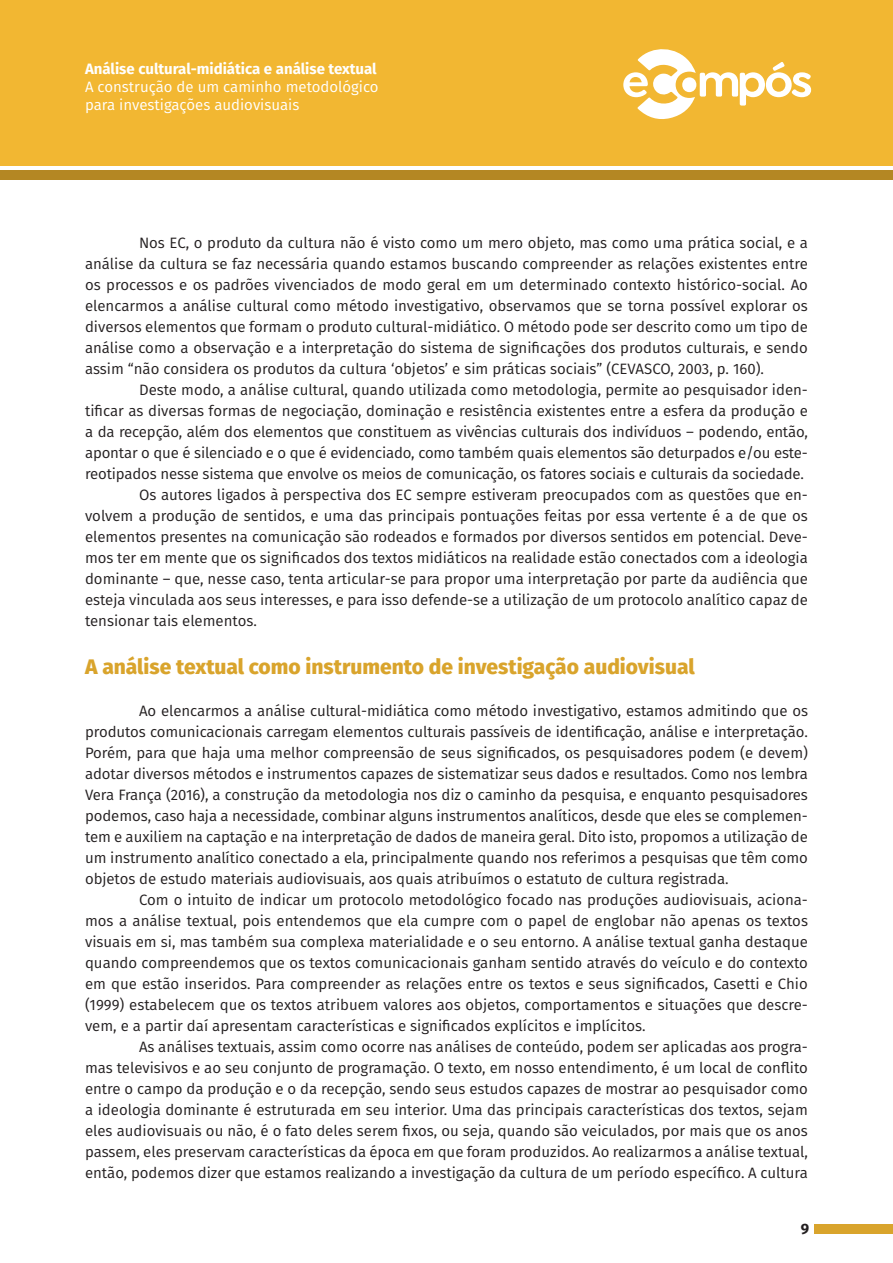
<style>
.page{position:relative;width:893px;height:1263px;background:#fff}
.page>*{position:absolute;margin:0;border:0;box-sizing:border-box;transform-origin:0 0}
.Tópico{font:800 21px "Fira Sans";color:#d9a42c}
.Texto{font:15px/21px "Fira Sans";color:#231f20;text-align:justify}
.t1{font:15px/18px "Fira Sans";color:#fff}
.t2{font:700 15px "Fira Sans";color:#fff}
.t3{font:700 15px "Fira Sans";color:#231f20}
</style>
<div class="page">
<div style="left:0;top:0;width:893px;height:166px;background:#f2b732"></div>
<div style="left:0;top:170px;width:893px;height:10px;background:#b48723"></div>
<div style="left:814px;top:1224px;width:79px;height:9px;background:#d9a42c"></div>
<svg style="left:623px;top:49px;width:188px;height:70px"></svg>
<p class="t2" style="left:85px;top:56px;width:293px">Análise cultural-midiática e análise textual</p>
<p class="t1" style="left:85px;top:78px;width:295px">A construção de um caminho metodológico para investigações audiovisuais</p>
<p class="Texto" style="left:85px;top:232px;width:724px;text-indent:54px">Nos EC, o produto da cultura não é visto como um mero objeto, mas como uma prática social, e a análise da cultura se faz necessária quando estamos buscando compreender as relações existentes entre os processos e os padrões vivenciados de modo geral em um determinado contexto histórico-social. Ao elencarmos a análise cultural como método investigativo, observamos que se torna possível explorar os diversos elementos que formam o produto cultural-midiático. O método pode ser descrito como um tipo de análise como a observação e a interpretação do sistema de significações dos produtos culturais, e sendo assim “não considera os produtos da cultura ‘objetos’ e sim práticas sociais” (CEVASCO, 2003, p. 160).</p>
<p class="Texto" style="left:85px;top:379px;width:724px;text-indent:54px">Deste modo, a análise cultural, quando utilizada como metodologia, permite ao pesquisador iden&shy;tificar as diversas formas de negociação, dominação e resistência existentes entre a esfera da produção e a da recepção, além dos elementos que constituem as vivências culturais dos indivíduos – podendo, então, apontar o que é silenciado e o que é evidenciado, como também quais elementos são deturpados e/ou este&shy;reotipados nesse sistema que envolve os meios de comunicação, os fatores sociais e culturais da sociedade.</p>
<p class="Texto" style="left:85px;top:484px;width:724px;text-indent:54px">Os autores ligados à perspectiva dos EC sempre estiveram preocupados com as questões que en&shy;volvem a produção de sentidos, e uma das principais pontuações feitas por essa vertente é a de que os elementos presentes na comunicação são rodeados e formados por diversos sentidos em potencial. Deve&shy;mos ter em mente que os significados dos textos midiáticos na realidade estão conectados com a ideologia dominante – que, nesse caso, tenta articular-se para propor uma interpretação por parte da audiência que esteja vinculada aos seus interesses, e para isso defende-se a utilização de um protocolo analítico capaz de tensionar tais elementos.</p>
<p class="Tópico" style="left:85px;top:648px;width:611px">A análise textual como instrumento de investigação audiovisual</p>
<p class="Texto" style="left:85px;top:700px;width:724px;text-indent:54px">Ao elencarmos a análise cultural-midiática como método investigativo, estamos admitindo que os produtos comunicacionais carregam elementos culturais passíveis de identificação, análise e interpretação.<br>Porém, para que haja uma melhor compreensão de seus significados, os pesquisadores podem (e devem) adotar diversos métodos e instrumentos capazes de sistematizar seus dados e resultados. Como nos lembra Vera França (2016), a construção da metodologia nos diz o caminho da pesquisa, e enquanto pesquisadores podemos, caso haja a necessidade, combinar alguns instrumentos analíticos, desde que eles se complemen&shy;tem e auxiliem na captação e na interpretação de dados de maneira geral. Dito isto, propomos a utilização de um instrumento analítico conectado a ela, principalmente quando nos referimos a pesquisas que têm como objetos de estudo materiais audiovisuais, aos quais atribuímos o estatuto de cultura registrada.</p>
<p class="Texto" style="left:85px;top:889px;width:724px;text-indent:54px">Com o intuito de indicar um protocolo metodológico focado nas produções audiovisuais, aciona&shy;mos a análise textual, pois entendemos que ela cumpre com o papel de englobar não apenas os textos visuais em si, mas também sua complexa materialidade e o seu entorno. A análise textual ganha destaque quando compreendemos que os textos comunicacionais ganham sentido através do veículo e do contexto em que estão inseridos. Para compreender as relações entre os textos e seus significados, Casetti e Chio (1999) estabelecem que os textos atribuem valores aos objetos, comportamentos e situações que descre&shy;vem, e a partir daí apresentam características e significados explícitos e implícitos.</p>
<p class="Texto" style="left:85px;top:1036px;width:724px;text-indent:54px">As análises textuais, assim como ocorre nas análises de conteúdo, podem ser aplicadas aos progra&shy;mas televisivos e ao seu conjunto de programação. O texto, em nosso entendimento, é um local de conflito entre o campo da produção e o da recepção, sendo seus estudos capazes de mostrar ao pesquisador como a ideologia dominante é estruturada em seu interior. Uma das principais características dos textos, sejam eles audiovisuais ou não, é o fato deles serem fixos, ou seja, quando são veiculados, por mais que os anos passem, eles preservam características da época em que foram produzidos. Ao realizarmos a análise textual, então, podemos dizer que estamos realizando a investigação da cultura de um período específico. A cultura</p>
<p class="t3" style="left:801px;top:1216px;width:10px">9</p>
</div>
